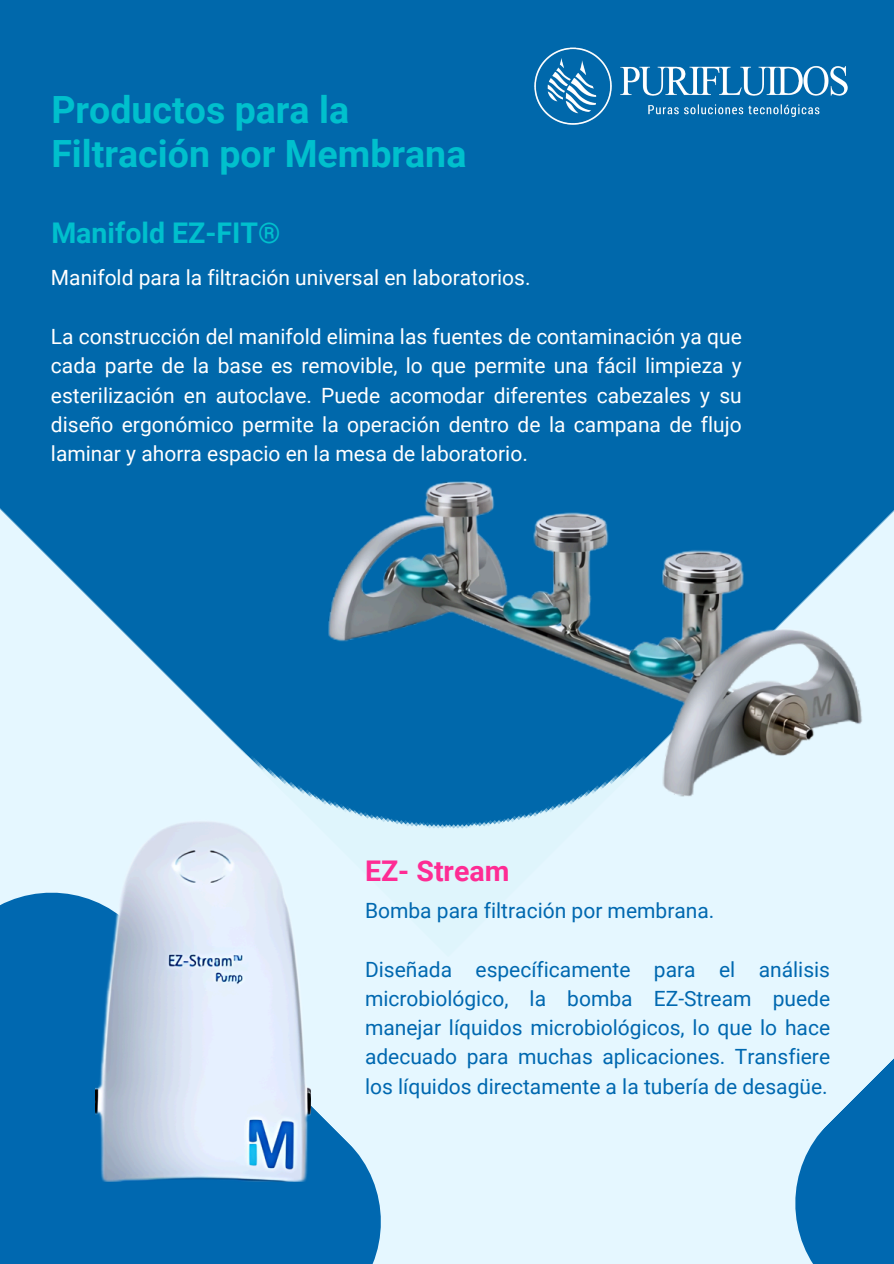
<style>
.page{position:relative;width:894px;height:1264px;background:#fff}
.page>*{position:absolute;margin:0;border:0;box-sizing:border-box;transform-origin:0 0}
.t1{font:700 37.5px/43.8px "Roboto";color:#00c0cd}
.t2{font:700 28.5px "Roboto";color:#00c0cd}
.t3{font:700 28.5px "Roboto";color:#fe2c94}
.t4{font:21px/29.2px "Roboto";color:#fff;text-align:justify}
.t5{font:21px/29.2px "Roboto";color:#0068b0;text-align:justify}
</style>
<div class="page">
<div style="left:0;top:0;width:893px;height:1263px;background:#e5f7ff"></div>
<img style="left:0;top:0;width:893px;height:762px">
<svg style="left:0;top:892px;width:381px;height:371px;fill:#0068b0"></svg>
<img style="left:254px;top:460px;width:639px;height:369px">
<img style="left:96px;top:818px;width:214px;height:363px">
<svg style="left:795px;top:1059px;width:98px;height:204px"></svg>
<img style="left:506px;top:38px;width:369px;height:95px">
<p class="t1" style="left:51px;top:88px;width:416px">Productos para la<br>Filtración por Membrana</p>
<p class="t2" style="left:51px;top:216px;width:231px">Manifold EZ-FIT®</p>
<p class="t4" style="left:51px;top:264px;width:481px">Manifold para la filtración universal en laboratorios.</p>
<h2 class="t4" style="left:51px;top:322px;width:692px">La construcción del manifold elimina las fuentes de contaminación ya que cada parte de la base es removible, lo que permite una fácil limpieza y esterilización en autoclave. Puede acomodar diferentes cabezales y su diseño ergonómico permite la operación dentro de la campana de flujo laminar y ahorra espacio en la mesa de laboratorio.</h2>
<p class="t3" style="left:365px;top:854px;width:146px">EZ- Stream</p>
<p class="t5" style="left:365px;top:896px;width:351px">Bomba para filtración por membrana.</p>
<p class="t5" style="left:365px;top:954px;width:466px">Diseñada específicamente para el análisis microbiológico, la bomba EZ-Stream puede manejar líquidos microbiológicos, lo que lo hace adecuado para muchas aplicaciones. Transfiere los líquidos directamente a la tubería de desagüe.</p>
</div>
